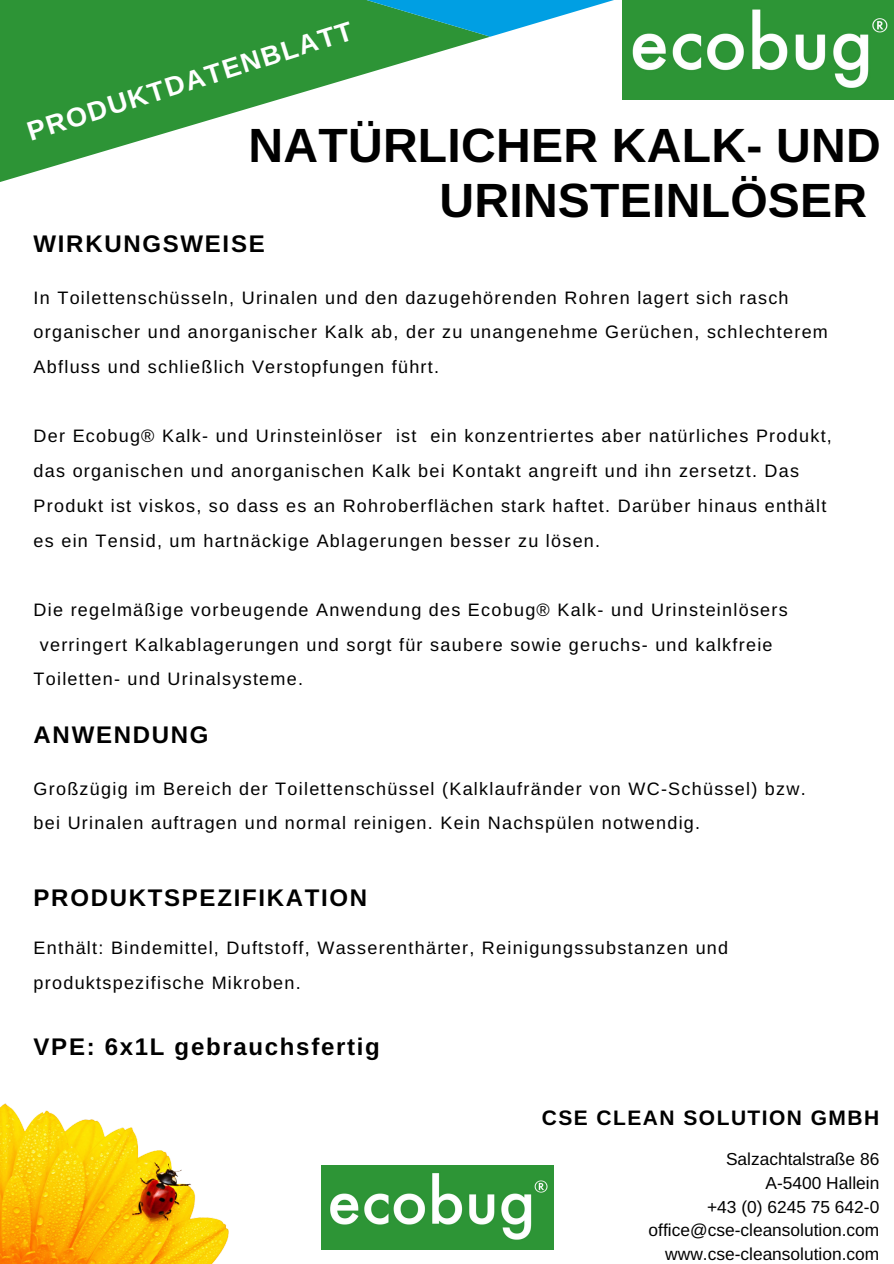
<style>
.page{position:relative;width:894px;height:1264px;background:#fff}
.page>*{position:absolute;margin:0;border:0;box-sizing:border-box;transform-origin:0 0}
.t1{font:700 48px/55.2px "Arimo";letter-spacing:.005em;color:#000;text-align:right}
.t2{font:700 27px "Arimo";color:#fff}
.t3{font:700 24px "Arimo";letter-spacing:.07em;color:#000}
.t4{font:700 21px "Arimo";letter-spacing:.07em;color:#000}
.t5{font:18px/34.7px "Arimo";letter-spacing:.07em;color:#000}
.t6{font:17.4px/23.5px "Arimo";color:#000;text-align:right}
</style>
<div class="page">
<svg style="left:0;top:0;width:489px;height:182px;fill:#2d9436"></svg>
<svg style="left:259px;top:0;width:355px;height:37px"></svg>
<img style="left:0;top:1103px;width:229px;height:160px">
<img style="left:622px;top:0;width:271px;height:99px">
<img style="left:321px;top:1165px;width:232px;height:84px">
<h2 class="t2" style="left:24px;top:119px;width:341px;rotate:-18deg">PRODUKTDATENBLATT</h2>
<h1 class="t1" style="left:248px;top:118px;width:633px">NATÜRLICHER KALK- UND<br>URINSTEINLÖSER</h1>
<h3 class="t3" style="left:34px;top:230px;width:232px">WIRKUNGSWEISE</h3>
<p class="t5" style="left:34px;top:280px;width:795px">In Toilettenschüsseln, Urinalen und den dazugehörenden Rohren lagert sich rasch organischer und anorganischer Kalk ab, der zu unangenehme Gerüchen, schlechterem<br>Abfluss und schließlich Verstopfungen führt.</p>
<p class="t5" style="left:34px;top:419px;width:799px">Der Ecobug® Kalk- und Urinsteinlöser ist ein konzentriertes aber natürliches Produkt, das organischen und anorganischen Kalk bei Kontakt angreift und ihn zersetzt. Das Produkt ist viskos, so dass es an Rohroberflächen stark haftet. Darüber hinaus enthält es ein Tensid, um hartnäckige Ablagerungen besser zu lösen.</p>
<p class="t5" style="left:34px;top:592px;width:755px">Die regelmäßige vorbeugende Anwendung des Ecobug® Kalk- und Urinsteinlösers</p>
<p class="t5" style="left:40px;top:627px;width:734px">verringert Kalkablagerungen und sorgt für saubere sowie geruchs- und kalkfreie</p>
<p class="t5" style="left:34px;top:661px;width:271px">Toiletten- und Urinalsysteme.</p>
<h3 class="t3" style="left:34px;top:721px;width:176px">ANWENDUNG</h3>
<p class="t5" style="left:34px;top:771px;width:773px">Großzügig im Bereich der Toilettenschüssel (Kalklaufränder von WC-Schüssel) bzw. bei Urinalen auftragen und normal reinigen. Kein Nachspülen notwendig.</p>
<h3 class="t3" style="left:34px;top:884px;width:335px">PRODUKTSPEZIFIKATION</h3>
<p class="t5" style="left:34px;top:930px;width:696px">Enthält: Bindemittel, Duftstoff, Wasserenthärter, Reinigungssubstanzen und produktspezifische Mikroben.</p>
<h3 class="t3" style="left:34px;top:1032px;width:347px">VPE: 6x1L gebrauchsfertig</h3>
<p class="t4" style="left:541px;top:1105px;width:339px">CSE CLEAN SOLUTION GMBH</p>
<p class="t6" style="left:648px;top:1147px;width:232px">Salzachtalstraße 86<br>A-5400 Hallein<br>+43 (0) 6245 75 642-0 office@cse-cleansolution.com www.cse-cleansolution.com</p>
</div>
